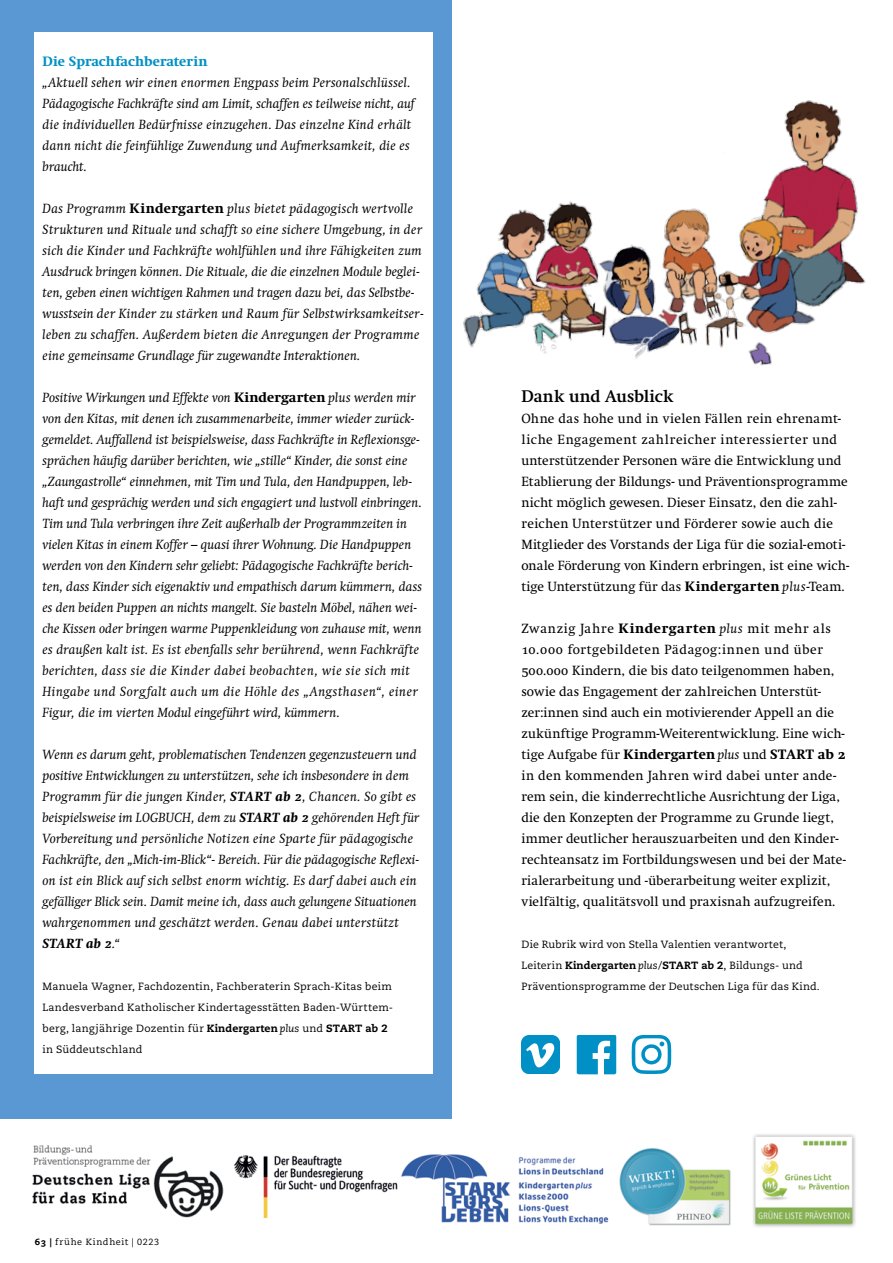
<style>
.page{position:relative;width:893px;height:1263px;background:#fff}
.page>*{position:absolute;margin:0;border:0;box-sizing:border-box;transform-origin:0 0}
.t1{font:700 16.5px "Nu Swift";color:#000}
.t2{font:italic 13.2px/21px "Nu Swift";letter-spacing:.02em;color:#000}
.t3{font:13.2px/21px "Nu Swift";letter-spacing:.015em;color:#000}
.t4{font:800 13.2px "Nu Swift";letter-spacing:.005em;color:#0090c5}
.t5{font:10.5px/21px "Caecilia";letter-spacing:.015em;color:#000}
.t6{font:9px "Caecilia";letter-spacing:.08em;color:#000}
.s1{font-weight:800;font-style:normal}
.s2{font-weight:800}
.s3{font-style:italic}
.s4{font-family:"Caecilia Heavy Os F"}
</style>
<div class="page">
<div style="left:0;top:0;width:452px;height:1263px;background:#5a98d3"></div>
<div style="left:0;top:1119px;width:893px;height:144px;background:#fff"></div>
<img style="left:32px;top:1134px;width:824px;height:93px">
<div style="left:34px;top:32px;width:399px;height:1042px;background:#fff"></div>
<img style="left:577px;top:1035px;width:39px;height:39px">
<img style="left:521px;top:1035px;width:39px;height:39px">
<img style="left:631px;top:1035px;width:41px;height:39px">
<img style="left:463px;top:100px;width:403px;height:266px">
<p class="t4" style="left:43px;top:53px;width:166px">Die Sprachfachberaterin</p>
<p class="t2" style="left:43px;top:72px;width:373px">„Aktuell sehen wir einen enormen Engpass beim Personalschlüssel.<br>Pädagogische Fachkräfte sind am Limit, schaffen es teilweise nicht, auf die individuellen Bedürfnisse einzugehen. Das einzelne Kind erhält dann nicht die feinfühlige Zuwendung und Aufmerksamkeit, die es braucht.</p>
<p class="t2" style="left:43px;top:198px;width:383px">Das Programm <span class="s1">Kindergarten</span> plus bietet pädagogisch wertvolle Strukturen und Rituale und schafft so eine sichere Umgebung, in der sich die Kinder und Fachkräfte wohlfühlen und ihre Fähigkeiten zum Ausdruck bringen können. Die Rituale, die die einzelnen Module beglei&shy;ten, geben einen wichtigen Rahmen und tragen dazu bei, das Selbstbe&shy;wusstsein der Kinder zu stärken und Raum für Selbstwirksamkeitser&shy;leben zu schaffen. Außerdem bieten die Anregungen der Programme eine gemeinsame Grundlage für zugewandte Interaktionen.</p>
<p class="t2" style="left:43px;top:387px;width:381px">Positive Wirkungen und Effekte von <span class="s1">Kindergarten</span> plus werden mir von den Kitas, mit denen ich zusammenarbeite, immer wieder zurück&shy;gemeldet. Auffallend ist beispielsweise, dass Fachkräfte in Reflexionsge&shy;sprächen häufig darüber berichten, wie „stille“ Kinder, die sonst eine „Zaungastrolle“ einnehmen, mit Tim und Tula, den Handpuppen, leb&shy;haft und gesprächig werden und sich engagiert und lustvoll einbringen.<br>Tim und Tula verbringen ihre Zeit außerhalb der Programmzeiten in vielen Kitas in einem Koffer – quasi ihrer Wohnung. Die Handpuppen werden von den Kindern sehr geliebt: Pädagogische Fachkräfte berich&shy;ten, dass Kinder sich eigenaktiv und empathisch darum kümmern, dass es den beiden Puppen an nichts mangelt. Sie basteln Möbel, nähen wei&shy;che Kissen oder bringen warme Puppenkleidung von zuhause mit, wenn es draußen kalt ist. Es ist ebenfalls sehr berührend, wenn Fachkräfte berichten, dass sie die Kinder dabei beobachten, wie sie sich mit Hingabe und Sorgfalt auch um die Höhle des „Angsthasen“, einer Figur, die im vierten Modul eingeführt wird, kümmern.</p>
<p class="t2" style="left:43px;top:744px;width:378px">Wenn es darum geht, problematischen Tendenzen gegenzusteuern und positive Entwicklungen zu unterstützen, sehe ich insbesondere in dem Programm für die jungen Kinder, <span class="s2">START ab 2</span>, Chancen. So gibt es beispielsweise im LOGBUCH, dem zu <span class="s2">START ab 2</span> gehörenden Heft für Vorbereitung und persönliche Notizen eine Sparte für pädagogische Fachkräfte, den „Mich-im-Blick“- Bereich. Für die pädagogische Reflexi&shy;on ist ein Blick auf sich selbst enorm wichtig. Es darf dabei auch ein gefälliger Blick sein. Damit meine ich, dass auch gelungene Situationen wahrgenommen und geschätzt werden. Genau dabei unterstützt <span class="s2">START ab 2</span>.“</p>
<p class="t5" style="left:43px;top:976px;width:352px">Manuela Wagner, Fachdozentin, Fachberaterin Sprach-Kitas beim Landesverband Katholischer Kindertagesstätten Baden-Württem&shy;berg, langjährige Dozentin für <span class="s2">Kindergarten</span><span class="s3">plus</span> und <span class="s2">START ab 2 </span>in Süddeutschland</p>
<p class="t6" style="left:35px;top:1236px;width:126px"><span class="s4">63 |</span> frühe Kindheit | 0223</p>
<p class="t1" style="left:521px;top:386px;width:153px">Dank und Ausblick</p>
<p class="t3" style="left:521px;top:408px;width:329px">Ohne das hohe und in vielen Fällen rein ehrenamt&shy;liche Engagement zahlreicher interessierter und unterstützender Personen wäre die Entwicklung und Etablierung der Bildungs- und Präventionsprogramme nicht möglich gewesen. Dieser Einsatz, den die zahl&shy;reichen Unterstützer und Förderer sowie auch die Mitglieder des Vorstands der Liga für die sozial-emoti&shy;onale Förderung von Kindern erbringen, ist eine wich&shy;tige Unterstützung für das <span class="s2">Kindergarten</span> <span class="s3">plus</span>-Team.</p>
<p class="t3" style="left:521px;top:618px;width:326px">Zwanzig Jahre <span class="s2">Kindergarten</span> <span class="s3">plus</span> mit mehr als 10.000 fortgebildeten Pädagog:innen und über 500.000 Kindern, die bis dato teilgenommen haben, sowie das Engagement der zahlreichen Unterstüt&shy;zer:innen sind auch ein motivierender Appell an die zukünftige Programm-Weiterentwicklung. Eine wich&shy;tige Aufgabe für <span class="s2">Kindergarten</span> <span class="s3">plus</span> und <span class="s2">START ab 2 </span>in den kommenden Jahren wird dabei unter ande&shy;rem sein, die kinderrechtliche Ausrichtung der Liga, die den Konzepten der Programme zu Grunde liegt, immer deutlicher herauszuarbeiten und den Kinder&shy;rechteansatz im Fortbildungswesen und bei der Mate&shy;rialerarbeitung und -überarbeitung weiter explizit, vielfältig, qualitätsvoll und praxisnah aufzugreifen.</p>
<p class="t5" style="left:521px;top:934px;width:300px">Die Rubrik wird von Stella Valentien verantwortet,<br>Leiterin <span class="s2">Kindergarten</span> <span class="s3">plus</span>/<span class="s2">START ab 2</span>, Bildungs- und<br>Präventionsprogramme der Deutschen Liga für das Kind.</p>
</div>
